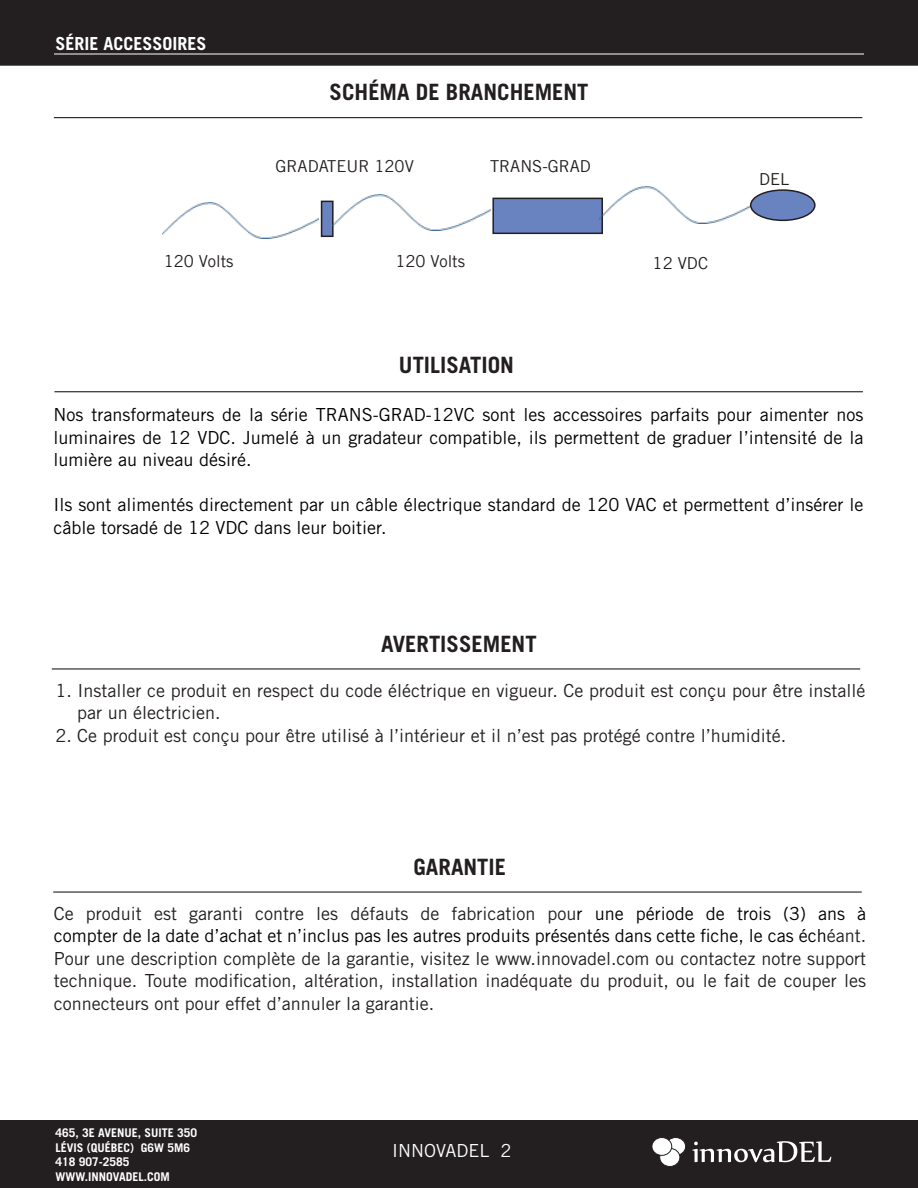
<style>
.page{position:relative;width:918px;height:1188px;background:#fff}
.page>*{position:absolute;margin:0;border:0;box-sizing:border-box;transform-origin:0 0}
.t1{font:700 22.5px "Trade Gothic LT Std";color:#231f20}
.t2{font:18px/22.5px "Trade Gothic LT Std";color:#231f20}
.t3{font:18px/22.5px "Trade Gothic LT Std";color:#000;text-align:justify}
.série_X{font:700 18px "Trade Gothic LT Std";color:#fff}
.t4{font:18px "Trade Gothic LT Std";color:#fff}
.t5{font:16.5px "Trade Gothic LT";color:#231f20}
.t6{font:16.5px "Trade Gothic LT Std";color:#231f20}
.t7{font:700 12px "Trade Gothic LT Std";color:#fff}
.s1{color:#000}
</style>
<div class="page">
<hr style="left:54px;top:391px;width:809px;height:1px;background:#231f20">
<hr style="left:52px;top:668px;width:808px;height:2px;background:#231f20">
<hr style="left:53px;top:891px;width:809px;height:2px;background:#231f20">
<div style="left:0;top:1120px;width:918px;height:68px;background:#231f20"></div>
<svg style="left:666px;top:1138px;width:20px;height:17px"></svg>
<div style="left:666px;top:1137px;width:20px;height:18px;border:1px solid #231f20;border-radius:50%"></div>
<svg style="left:692px;top:1141px;width:139px;height:21px"></svg>
<div style="left:660px;top:1148px;width:20px;height:19px;background:#fff;border-radius:50%"></div>
<div style="left:660px;top:1148px;width:20px;height:19px;border:1px solid #231f20;border-radius:50%"></div>
<div style="left:652px;top:1138px;width:20px;height:17px;background:#fff;border-radius:50%"></div>
<div style="left:652px;top:1137px;width:20px;height:18px;border:1px solid #231f20;border-radius:50%"></div>
<div style="left:0;top:0;width:918px;height:66px;background:#231f20"></div>
<hr style="left:54px;top:54px;width:810px;height:1px;background:#fff">
<hr style="left:54px;top:117px;width:808px;height:1px;background:#231f20">
<div style="left:493px;top:198px;width:109px;height:35px;background:#6983c1"></div>
<div style="left:492px;top:198px;width:111px;height:36px;border:2px solid #231f20"></div>
<div style="left:322px;top:201px;width:11px;height:35px;background:#6983c1"></div>
<div style="left:321px;top:201px;width:13px;height:36px;border:2px solid #231f20"></div>
<div style="left:751px;top:190px;width:64px;height:30px;background:#6983c1;border-radius:50%"></div>
<div style="left:750px;top:189px;width:66px;height:32px;border:2px solid #231f20;border-radius:50%"></div>
<img style="left:162px;top:203px;width:157px;height:36px">
<img style="left:333px;top:194px;width:157px;height:36px">
<img style="left:600px;top:187px;width:150px;height:36px">
<p class="série_X" style="left:56px;top:33px;width:153px">SÉRIE ACCESSOIRES</p>
<p class="t5" style="left:164px;top:251px;width:71px">120 Volts</p>
<p class="t1" style="left:330px;top:78px;width:260px">SCHÉMA DE BRANCHEMENT</p>
<p class="t5" style="left:276px;top:156px;width:140px">GRADATEUR 120V</p>
<p class="t5" style="left:490px;top:156px;width:102px">TRANS-GRAD</p>
<p class="t5" style="left:395px;top:251px;width:71px">120 Volts</p>
<p class="t5" style="left:653px;top:253px;width:57px">12 VDC</p>
<p class="t6" style="left:759px;top:169px;width:32px">DEL</p>
<p class="t1" style="left:399px;top:351px;width:117px">UTILISATION</p>
<p class="t3" style="left:54px;top:403px;width:812px">Nos transformateurs de la série TRANS-GRAD-12VC sont les accessoires parfaits pour aimenter nos luminaires de 12 VDC. Jumelé à un gradateur compatible, ils permettent de graduer l’intensité de la lumière au niveau désiré.</p>
<p class="t3" style="left:54px;top:493px;width:811px">Ils sont alimentés directement par un câble électrique standard de 120 VAC et permettent d’insérer le câble torsadé de 12 VDC dans leur boitier.</p>
<p class="t1" style="left:381px;top:630px;width:157px">AVERTISSEMENT</p>
<p class="t2" style="left:77px;top:679px;width:790px;text-indent:-22px">1. Installer ce produit en respect du code éléctrique en vigueur. Ce produit est conçu pour être installé par un électricien.</p>
<p class="t2" style="left:55px;top:724px;width:732px">2. Ce produit est conçu pour être utilisé à l’intérieur et il n’est pas protégé contre l’humidité.</p>
<p class="t1" style="left:413px;top:853px;width:94px">GARANTIE</p>
<p class="t2" style="left:54px;top:902px;width:814px;text-align:justify">Ce produit est garanti contre les défauts de fabrication pou<span class="s1">r une période de trois (3) ans à compter de la date d’achat et n’inclus pas les autres produits présentés dans cette fiche, le cas éch</span>éant.<br>Pour une description complète de la garantie, visitez le www.innovadel.com ou contactez notre support technique. Toute modification, altération, installation inadéquate du produit, ou le fait de couper les connecteurs ont pour effet d’annuler la garantie.</p>
<p class="t7" style="left:56px;top:1126px;width:143px">465, 3E AVENUE, SUITE 350</p>
<p class="t7" style="left:56px;top:1140px;width:136px">LÉVIS (QUÉBEC) G6W 5M6</p>
<p class="t7" style="left:56px;top:1155px;width:76px">418 907-2585</p>
<p class="t7" style="left:56px;top:1169px;width:116px">WWW.INNOVADEL.COM</p>
<p class="t4" style="left:392px;top:1139px;width:121px">INNOVADEL 2</p>
</div>
